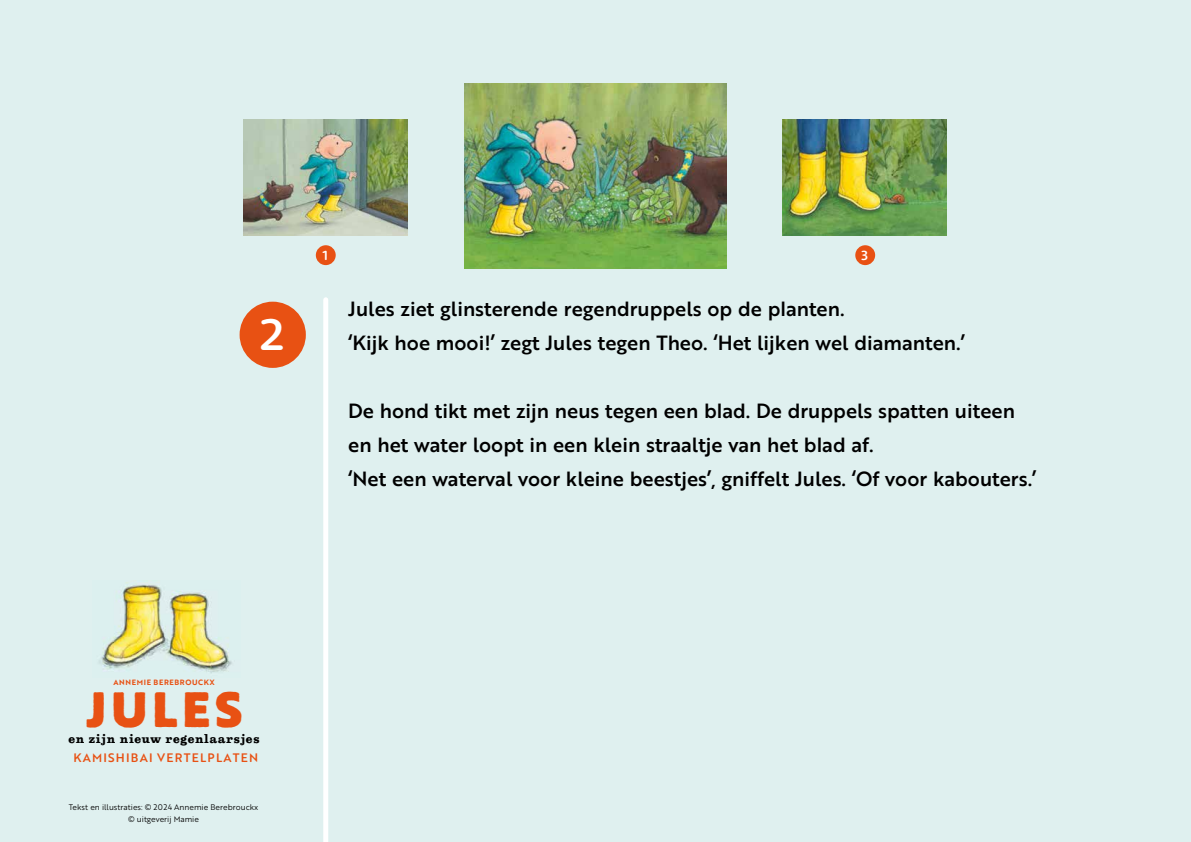
<style>
.page{position:relative;width:1191px;height:842px;background:#dff0ef}
.page>*{position:absolute;margin:0;border:0;box-sizing:border-box;transform-origin:0 0}
.t1{font:900 48.3px "Brother 1816 Printed";letter-spacing:.09em;color:#e85113}
.t2{font:500 45.2px "Dita";color:#fff}
.t3{font:20px/34px "Brother 1816 Medium";color:#000}
.t4{font:500 13.6px "Dita";color:#fff}
.t5{font:700 13.3px "Egizio URW";letter-spacing:.05em;color:#000}
.t6{font:500 12px "Brother 1816 Printed";letter-spacing:.1em;color:#e85113}
.t7{font:8px/12px "Brother 1816 Book";color:#000;text-align:center}
.t8{font:700 7.5px "Brother 1816 Printed";letter-spacing:.08em;color:#e85113}
</style>
<div class="page">
<div style="left:323px;top:300px;width:5px;height:542px;background:#fff"></div>
<div style="left:240px;top:302px;width:66px;height:66px;background:#e85113;border-radius:50%"></div>
<img style="left:465px;top:84px;width:261px;height:185px">
<img style="left:782px;top:120px;width:164px;height:115px">
<div style="left:855px;top:245px;width:20px;height:20px;background:#e85113;border-radius:50%"></div>
<img style="left:244px;top:120px;width:163px;height:115px">
<div style="left:316px;top:245px;width:20px;height:20px;background:#e85113;border-radius:50%"></div>
<img style="left:99px;top:582px;width:133px;height:91px">
<h2 class="t2" style="left:259px;top:306px;width:27px">2</h2>
<p class="t4" style="left:322px;top:247px;width:7px">1</p>
<p class="t4" style="left:861px;top:247px;width:9px">3</p>
<p class="t3" style="left:348px;top:291px;width:618px">Jules ziet glinsterende regendruppels op de planten.<br>‘Kijk hoe mooi!’ zegt Jules tegen Theo. ‘Het lijken wel diamanten.’</p>
<p class="t3" style="left:348px;top:393px;width:690px">De hond tikt met zijn neus tegen een blad. De druppels spatten uiteen en het water loopt in een klein straaltje van het blad af.<br>‘Net een waterval voor kleine beestjes’, gniffelt Jules. ‘Of voor kabouters.’</p>
<p class="t8" style="left:113px;top:677px;width:103px">ANNEMIE BEREBROUCKX</p>
<h1 class="t1" style="left:86px;top:672px;width:158px">JULES</h1>
<p class="t5" style="left:68px;top:730px;width:193px">en zijn nieuw regenlaarsjes</p>
<p class="t6" style="left:73px;top:748px;width:186px">KAMISHIBAI VERTELPLATEN</p>
<p class="t7" style="left:69px;top:801px;width:191px">Tekst en illustraties: © 2024 Annemie Berebrouckx © uitgeverij Mamie</p>
</div>
